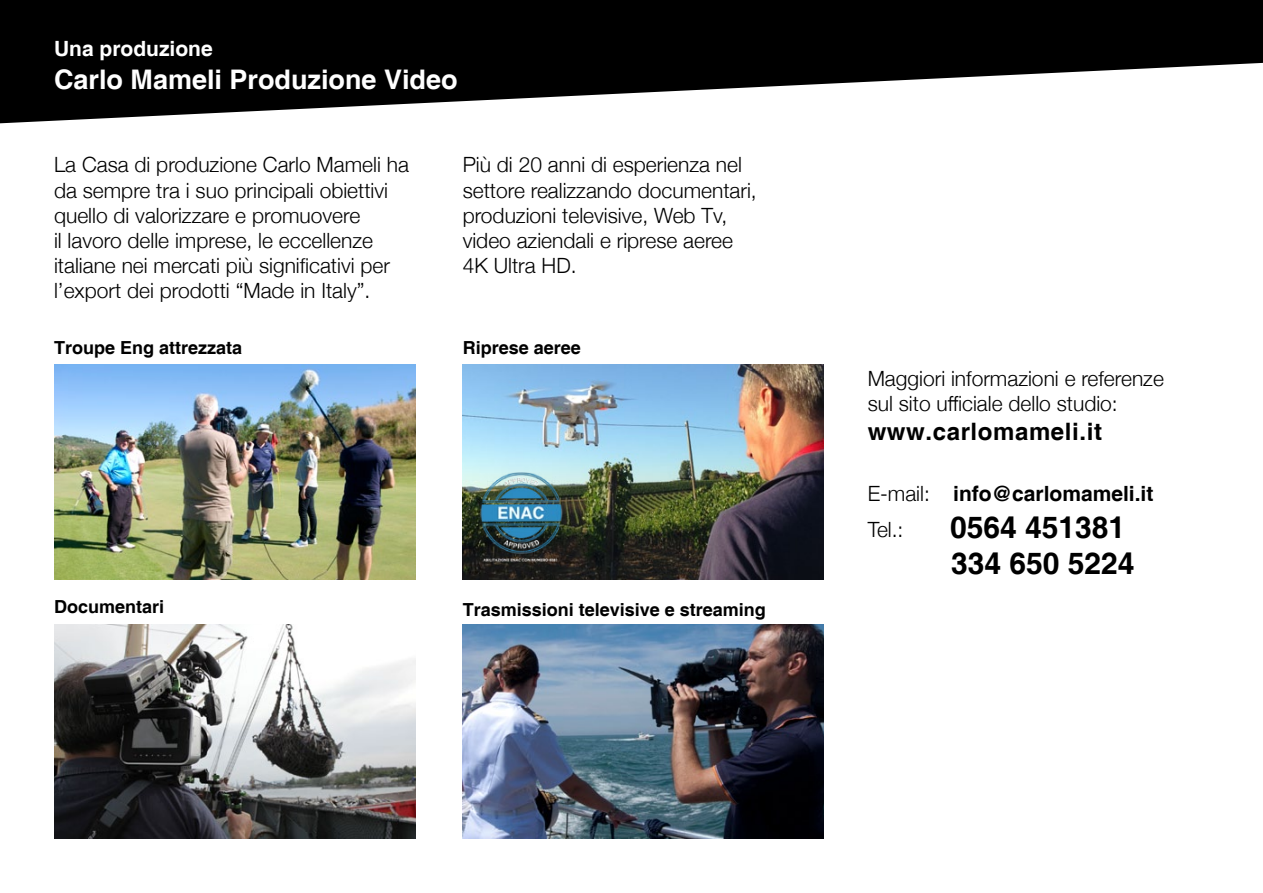
<style>
.page{position:relative;width:1263px;height:893px;background:#fff}
.page>*{position:absolute;margin:0;border:0;box-sizing:border-box;transform-origin:0 0}
.t1{font:700 30px/36px "Helvetica";color:#000}
.t2{font:700 27px "Helvetica";color:#fff}
.t3{font:700 24px "Helvetica";letter-spacing:.025em;color:#000}
.t4{font:300 21px/25.2px "Helvetica Neue";color:#000}
.t5{font:700 21px "Helvetica";color:#000}
.t6{font:700 21px "Helvetica";color:#fff}
.t7{font:700 18px "Helvetica";color:#000}
.s1{font-family:"Helvetica Neue";font-weight:300}
</style>
<div class="page">
<svg style="left:0;top:0;width:1263px;height:123px;fill:#000"></svg>
<img style="left:54px;top:364px;width:361px;height:215px">
<img style="left:463px;top:364px;width:361px;height:215px">
<img style="left:463px;top:624px;width:361px;height:215px">
<img style="left:54px;top:624px;width:361px;height:215px">
<img style="left:470px;top:463px;width:106px;height:105px">
<p class="t6" style="left:54px;top:36px;width:160px">Una produzione</p>
<p class="t2" style="left:54px;top:63px;width:405px">Carlo Mameli Produzione Video</p>
<p class="t4" style="left:54px;top:151px;width:356px">La Casa di produzione Carlo Mameli ha da sempre tra i suo principali obiettivi quello di valorizzare e promuovere<br>il lavoro delle imprese, le eccellenze italiane nei mercati più significativi per l’export dei prodotti “Made in Italy”.</p>
<p class="t4" style="left:463px;top:151px;width:296px">Più di 20 anni di esperienza nel settore realizzando documentari, produzioni televisive, Web Tv, video aziendali e riprese aeree<br>4K Ultra HD.</p>
<p class="t7" style="left:54px;top:337px;width:190px">Troupe Eng attrezzata</p>
<p class="t7" style="left:463px;top:337px;width:120px">Riprese aeree</p>
<p class="t7" style="left:54px;top:596px;width:112px">Documentari</p>
<p class="t7" style="left:463px;top:598px;width:305px">Trasmissioni televisive e streaming</p>
<p class="t4" style="left:868px;top:365px;width:298px">Maggiori informazioni e referenze sul sito ufficiale dello studio:</p>
<p class="t3" style="left:868px;top:417px;width:236px">www.carlomameli.it</p>
<p class="t5" style="left:868px;top:481px;width:287px"><span class="s1">E-mail:</span> info@carlomameli.it</p>
<p class="t4" style="left:868px;top:516px;width:37px">Tel.:</p>
<h1 class="t1" style="left:950px;top:510px;width:186px">0564 451381<br>334 650 5224</h1>
</div>
